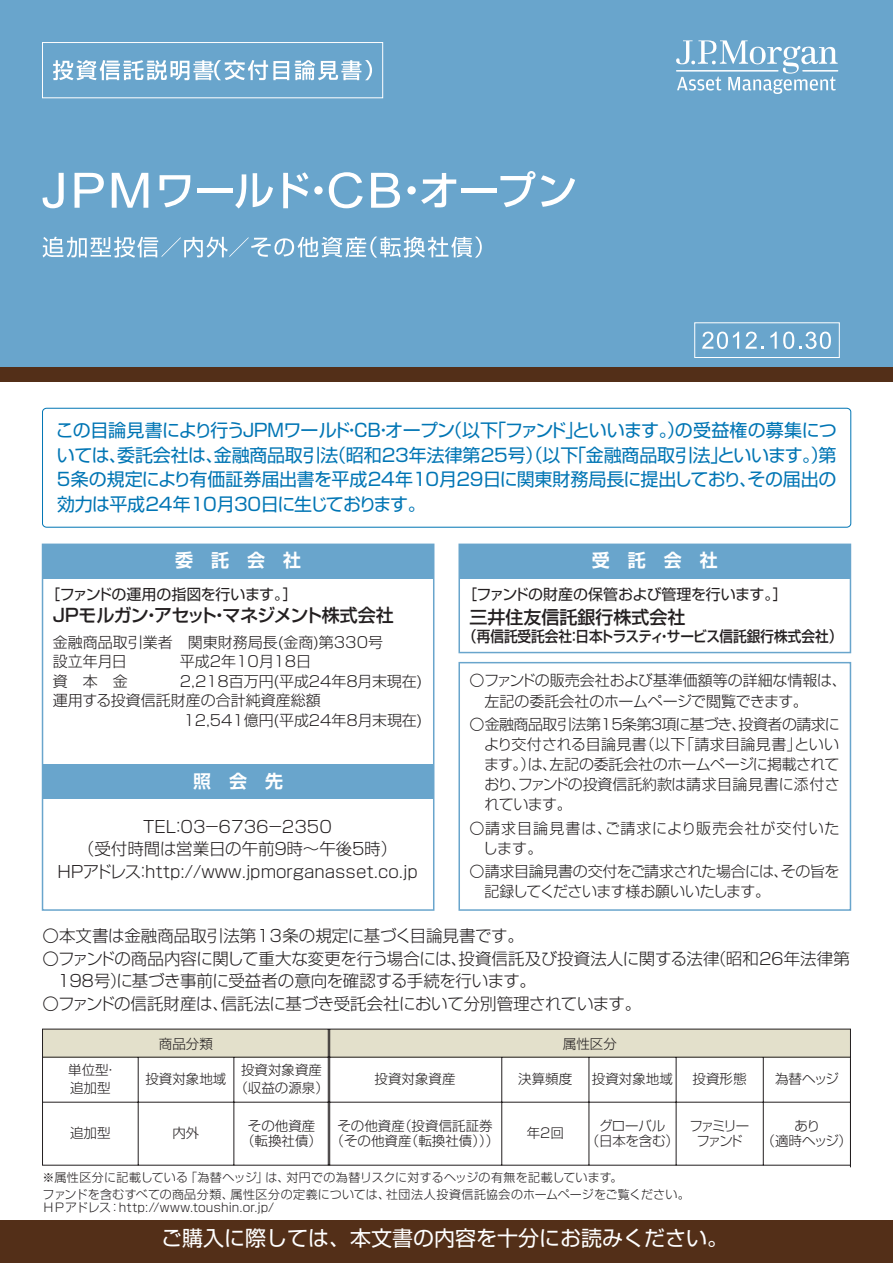
<style>
.page{position:relative;width:893px;height:1263px;background:#fff}
.page>*{position:absolute;margin:0;border:0;box-sizing:border-box;transform-origin:0 0}
.t1{font:21px "Shin Go Pro Regular 90 pv RKSJ H";color:#fff}
.t2{font:18px/24.8px "Shin Go Pro Regular 90 pv RKSJ H";letter-spacing:-.025em;color:#0075b4;text-align:justify}
.t3{font:18px "Shin Go Pro Medium 90 pv RKSJ H";letter-spacing:-.055em;color:#231f20}
.t4{font:18px "Shin Go Pro De Bold 90 pv RKSJ H";color:#fff}
.t5{font:18px "Shin Go Pro Medium 90 pv RKSJ H";letter-spacing:-.005em;color:#231f20}
.t6{font:16.5px/22.5px "Shin Go Pro Light 90 pv RKSJ H";color:#231f20;text-align:center}
.t7{font:16.5px "Shin Go Pro Light 90 pv RKSJ H";letter-spacing:-.02em;color:#231f20}
.t8{font:16.5px "Shin Go Pro Light 90 pv RKSJ H";letter-spacing:-.03em;color:#231f20}
.t9{font:15px/20.2px "Shin Go Pro Light 90 pv RKSJ H";letter-spacing:-.005em;color:#231f20}
.t10{font:15px/20.2px "Shin Go Pro Light 90 pv RKSJ H";letter-spacing:-.03em;color:#231f20}
.t11{font:15px "Shin Go Pro Regular 90 pv RKSJ H";letter-spacing:-.03em;color:#231f20}
.t12{font:15px "Shin Go Pro Medium 90 pv RKSJ H";color:#231f20;scale:.91 1}
.t13{font:15px/20.2px "Shin Go Pro Light 90 pv RKSJ H";letter-spacing:.06em;color:#231f20}
.t14{font:13.5px/15px "Shin Go Pro Light 90 pv RKSJ H";color:#231f20;text-align:center}
.t15{font:13.5px/15px "Shin Go Pro Light 90 pv RKSJ H";letter-spacing:-.025em;color:#231f20;text-align:center}
.t16{font:13.5px/15px "Shin Go Pro Light 90 pv RKSJ H";letter-spacing:-.155em;color:#231f20;text-align:center}
.t17{font:12px/16.5px "Shin Go Pro Light 90 pv RKSJ H";letter-spacing:.015em;color:#231f20}
</style>
<div class="page">
<div style="left:0;top:1220px;width:893px;height:43px;background:#532f18"></div>
<svg style="left:41px;top:543px;width:811px;height:368px"></svg>
<div style="left:43px;top:764px;width:391px;height:34px;background:#69a5cc"></div>
<svg style="left:42px;top:1028px;width:809px;height:140px"></svg>
<div style="left:0;top:0;width:893px;height:369px;background:#69a5cc"></div>
<div style="left:0;top:367px;width:893px;height:14px;background:#532f18"></div>
<svg style="left:676px;top:40px;width:162px;height:54px"></svg>
<svg style="left:53px;top:60px;width:236px;height:20px"></svg>
<svg style="left:295px;top:60px;width:77px;height:20px"></svg>
<div style="left:42px;top:42px;width:341px;height:56px;border:1px solid #fff"></div>
<svg style="left:43px;top:237px;width:439px;height:21px"></svg>
<svg style="left:43px;top:173px;width:21px;height:35px"></svg>
<svg style="left:75px;top:173px;width:29px;height:35px"></svg>
<svg style="left:112px;top:173px;width:36px;height:35px"></svg>
<svg style="left:160px;top:175px;width:30px;height:32px"></svg>
<hr style="left:197px;top:188px;width:36px;height:4px;background:#fff">
<svg style="left:235px;top:173px;width:38px;height:35px"></svg>
<svg style="left:283px;top:172px;width:25px;height:36px"></svg>
<div style="left:314px;top:186px;width:9px;height:8px;background:#fff;border-radius:50%"></div>
<svg style="left:329px;top:172px;width:34px;height:36px"></svg>
<svg style="left:371px;top:173px;width:29px;height:35px"></svg>
<div style="left:407px;top:186px;width:9px;height:8px;background:#fff;border-radius:50%"></div>
<svg style="left:421px;top:173px;width:35px;height:34px"></svg>
<hr style="left:461px;top:188px;width:36px;height:4px;background:#fff">
<svg style="left:500px;top:171px;width:75px;height:36px"></svg>
<div style="left:694px;top:322px;width:146px;height:36px;border:1px solid #fff"></div>
<div style="left:458px;top:662px;width:393px;height:249px;border:2px solid #69a5cc"></div>
<div style="left:42px;top:408px;width:809px;height:119px;border:1px solid #0075b4;border-radius:4px"></div>
<svg style="left:702px;top:332px;width:37px;height:17px"></svg>
<svg style="left:745px;top:332px;width:19px;height:17px"></svg>
<svg style="left:770px;top:332px;width:7px;height:17px"></svg>
<svg style="left:783px;top:332px;width:48px;height:17px"></svg>
<p class="t2" style="left:56px;top:420px;width:782px">この目論見書により行うJPMワールド・CB・オープン（以下「ファンド」といいます。）の受益権の募集については、委託会社は、金融商品取引法（昭和23年法律第25号）（以下「金融商品取引法」といいます。）第5条の規定により有価証券届出書を平成24年10月29日に関東財務局長に提出しており、その届出の効力は平成24年10月30日に生じております。</p>
<p class="t4" style="left:175px;top:553px;width:127px">委　託　会　社</p>
<p class="t11" style="left:45px;top:589px;width:254px">［ファンドの運用の指図を行います。］</p>
<p class="t3" style="left:50px;top:609px;width:345px">ＪＰモルガン・アセット・マネジメント株式会社</p>
<p class="t9" style="left:53px;top:634px;width:332px;line-height:19.5px">金融商品取引業者　関東財務局長(金商)第330号設立年月日</p>
<p class="t9" style="left:180px;top:654px;width:133px">平成2年10月18日</p>
<p class="t9" style="left:53px;top:673px;width:76px">資　本　金</p>
<p class="t9" style="left:180px;top:673px;width:244px">2,218百万円(平成24年8月末現在)</p>
<p class="t9" style="left:53px;top:693px;width:270px">運用する投資信託財産の合計純資産総額</p>
<p class="t9" style="left:184px;top:712px;width:240px">12,541億円(平成24年8月末現在)</p>
<p class="t4" style="left:193px;top:774px;width:91px">照　会　先</p>
<p class="t6" style="left:57px;top:817px;width:362px">TEL：03－6736－2350<br>（受付時間は営業日の午前９時～午後５時）<br>HPアドレス：http://www.jpmorganasset.co.jp</p>
<p class="t4" style="left:592px;top:553px;width:127px">受　託　会　社</p>
<p class="t11" style="left:462px;top:589px;width:327px">［ファンドの財産の保管および管理を行います。］</p>
<p class="t5" style="left:470px;top:611px;width:217px">三井住友信託銀行株式会社</p>
<p class="t12" style="left:463px;top:631px;width:418px">（再信託受託会社：日本トラスティ・サービス信託銀行株式会社）</p>
<p class="t9" style="left:485px;top:673px;width:364px;text-indent:-15px">〇ファンドの販売会社および基準価額等の詳細な情報は、左記の委託会社のホームページで閲覧できます。</p>
<p class="t9" style="left:484px;top:716px;width:357px;text-align:justify;text-indent:-14px">〇金融商品取引法第15条第３項に基づき、投資者の請求により交付される目論見書（以下「請求目論見書」といいます。）は、左記の委託会社のホームページに掲載されており、ファンドの投資信託約款は請求目論見書に添付されています。</p>
<p class="t13" style="left:483px;top:820px;width:358px;text-indent:-13px">〇請求目論見書は、ご請求により販売会社が交付いたします。</p>
<p class="t10" style="left:485px;top:863px;width:356px;text-indent:-15px">〇請求目論見書の交付をご請求された場合には、その旨を記録してくださいます様お願いいたします。</p>
<p class="t6" style="left:43px;top:927px;width:483px">〇本文書は金融商品取引法第13条の規定に基づく目論見書です。</p>
<p class="t6" style="left:43px;top:950px;width:809px">〇ファンドの商品内容に関して重大な変更を行う場合には、投資信託及び投資法人に関する法律（昭和26年法律第</p>
<p class="t8" style="left:58px;top:975px;width:480px">198号）に基づき事前に受益者の意向を確認する手続を行います。</p>
<p class="t7" style="left:43px;top:997px;width:600px">〇ファンドの信託財産は、信託法に基づき受託会社において分別管理されています。</p>
<p class="t14" style="left:159px;top:1038px;width:55px">商品分類</p>
<p class="t14" style="left:68px;top:1063px;width:51px;line-height:18px;text-align:left">単位型・追加型</p>
<p class="t14" style="left:145px;top:1073px;width:82px">投資対象地域</p>
<p class="t14" style="left:234px;top:1063px;width:96px;line-height:18px">投資対象資産（収益の源泉）</p>
<p class="t14" style="left:70px;top:1127px;width:42px">追加型</p>
<p class="t14" style="left:172px;top:1127px;width:29px">内外</p>
<p class="t14" style="left:241px;top:1120px;width:82px">その他資産（転換社債）</p>
<p class="t14" style="left:375px;top:1073px;width:82px">投資対象資産</p>
<p class="t14" style="left:331px;top:1120px;width:170px">その他資産（投資信託証券（その他資産（転換社債）））</p>
<p class="t14" style="left:563px;top:1038px;width:55px">属性区分</p>
<p class="t14" style="left:518px;top:1073px;width:55px">決算頻度</p>
<p class="t14" style="left:592px;top:1073px;width:82px">投資対象地域</p>
<p class="t14" style="left:775px;top:1073px;width:65px">為替ヘッジ</p>
<p class="t14" style="left:693px;top:1073px;width:55px">投資形態</p>
<p class="t16" style="left:689px;top:1120px;width:61px">ファミリーファンド</p>
<p class="t14" style="left:527px;top:1127px;width:39px">年2回</p>
<p class="t15" style="left:586px;top:1120px;width:95px">グローバル<br>（日本を含む）</p>
<p class="t14" style="left:762px;top:1120px;width:92px">あり<br>（適時ヘッジ）</p>
<p class="t17" style="left:43px;top:1171px;width:649px">※属性区分に記載している「為替ヘッジ」は、対円での為替リスクに対するヘッジの有無を記載しています。<br>ファンドを含むすべての商品分類、属性区分の定義については、社団法人投資信託協会のホームページをご覧ください。</p>
<p class="t17" style="left:43px;top:1201px;width:233px">ＨＰアドレス：http://www.toushin.or.jp/</p>
<h1 class="t1" style="left:161px;top:1230px;width:568px">ご購入に際しては、本文書の内容を十分にお読みください。</h1>
</div>
